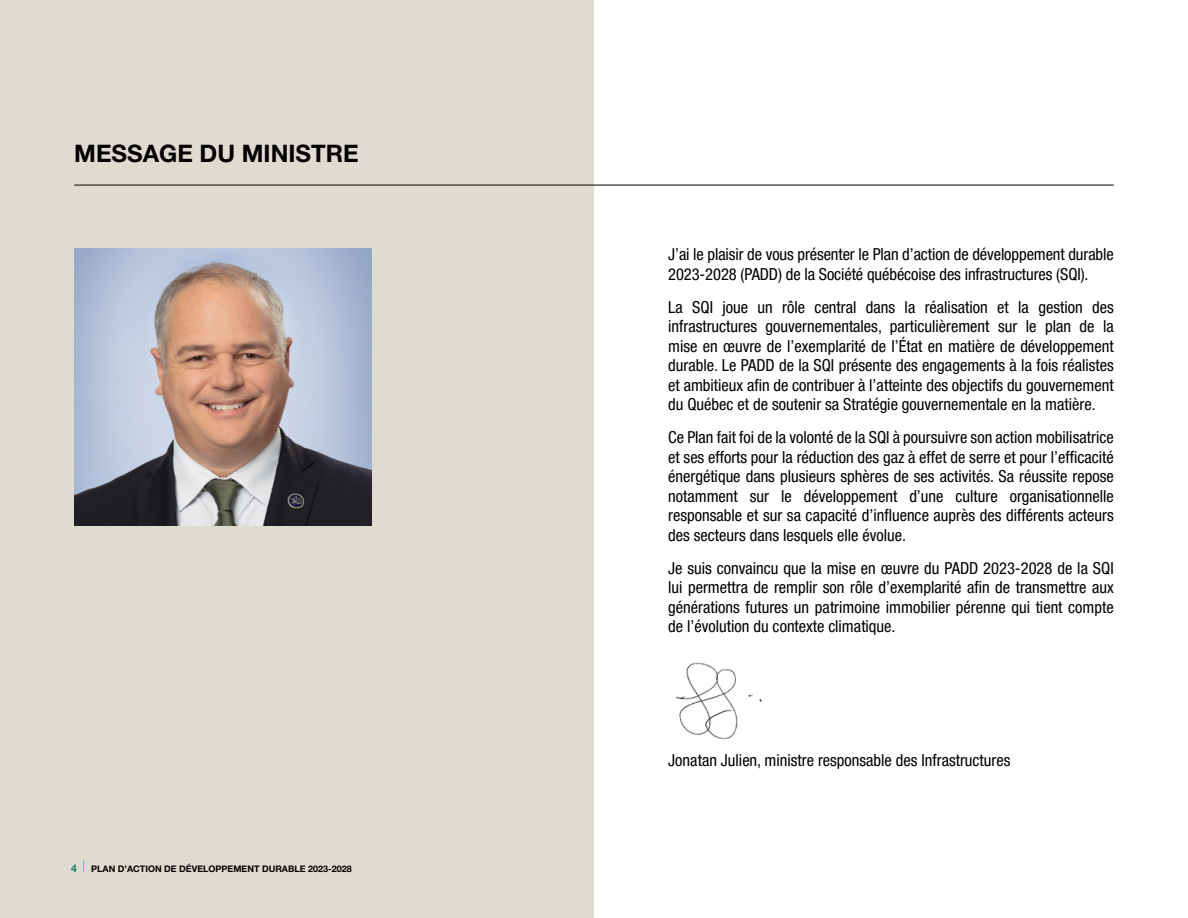
<style>
.page{position:relative;width:1188px;height:918px;background:#fff}
.page>*{position:absolute;margin:0;border:0;box-sizing:border-box;transform-origin:0 0}
.t1{font:700 24px "Helvetica Neue LT Pro";color:#000}
.t2{font:condensed 16.5px/19.5px "Helvetica Neue LT Pro";color:#000;text-align:justify}
.t3{font:700 10.5px "Helvetica Neue LT Pro";color:#128666}
.t4{font:700 9px "Helvetica Neue LT Pro";color:#000}
</style>
<div class="page">
<div style="left:0;top:0;width:594px;height:918px;background:#e0dbd0"></div>
<hr style="left:74px;top:185px;width:1040px;height:1px;background:#000">
<img style="left:74px;top:248px;width:297px;height:278px">
<img style="left:676px;top:662px;width:86px;height:78px">
<h2 class="t1" style="left:74px;top:139px;width:286px">MESSAGE DU MINISTRE</h2>
<p class="t3" style="left:71px;top:862px;width:7px">4</p>
<p class="t4" style="left:91px;top:863px;width:262px">PLAN D’ACTION DE DÉVELOPPEMENT DURABLE 2023-2028</p>
<p class="t2" style="left:668px;top:244px;width:447px">J’ai le plaisir de vous présenter le Plan d’action de développement durable<br>2023-2028 (PADD) de la Société québécoise des infrastructures (SQI).</p>
<p class="t2" style="left:668px;top:297px;width:447px">La SQI joue un rôle central dans la réalisation et la gestion des infrastructures gouvernementales, particulièrement sur le plan de la mise en œuvre de l’exemplarité de l’État en matière de développement durable. Le PADD de la SQI présente des engagements à la fois réalistes et ambitieux afin de contribuer à l’atteinte des objectifs du gouvernement du Québec et de soutenir sa Stratégie gouvernementale en la matière.</p>
<p class="t2" style="left:668px;top:427px;width:447px">Ce Plan fait foi de la volonté de la SQI à poursuivre son action mobilisatrice et ses efforts pour la réduction des gaz à effet de serre et pour l’efficacité énergétique dans plusieurs sphères de ses activités. Sa réussite repose notamment sur le développement d’une culture organisationnelle responsable et sur sa capacité d’influence auprès des différents acteurs des secteurs dans lesquels elle évolue.</p>
<p class="t2" style="left:668px;top:558px;width:447px">Je suis convaincu que la mise en œuvre du PADD 2023-2028 de la SQI lui permettra de remplir son rôle d’exemplarité afin de transmettre aux générations futures un patrimoine immobilier pérenne qui tient compte de l’évolution du contexte climatique.</p>
<p class="t2" style="left:668px;top:750px;width:344px">Jonatan Julien, ministre responsable des Infrastructures</p>
</div>
